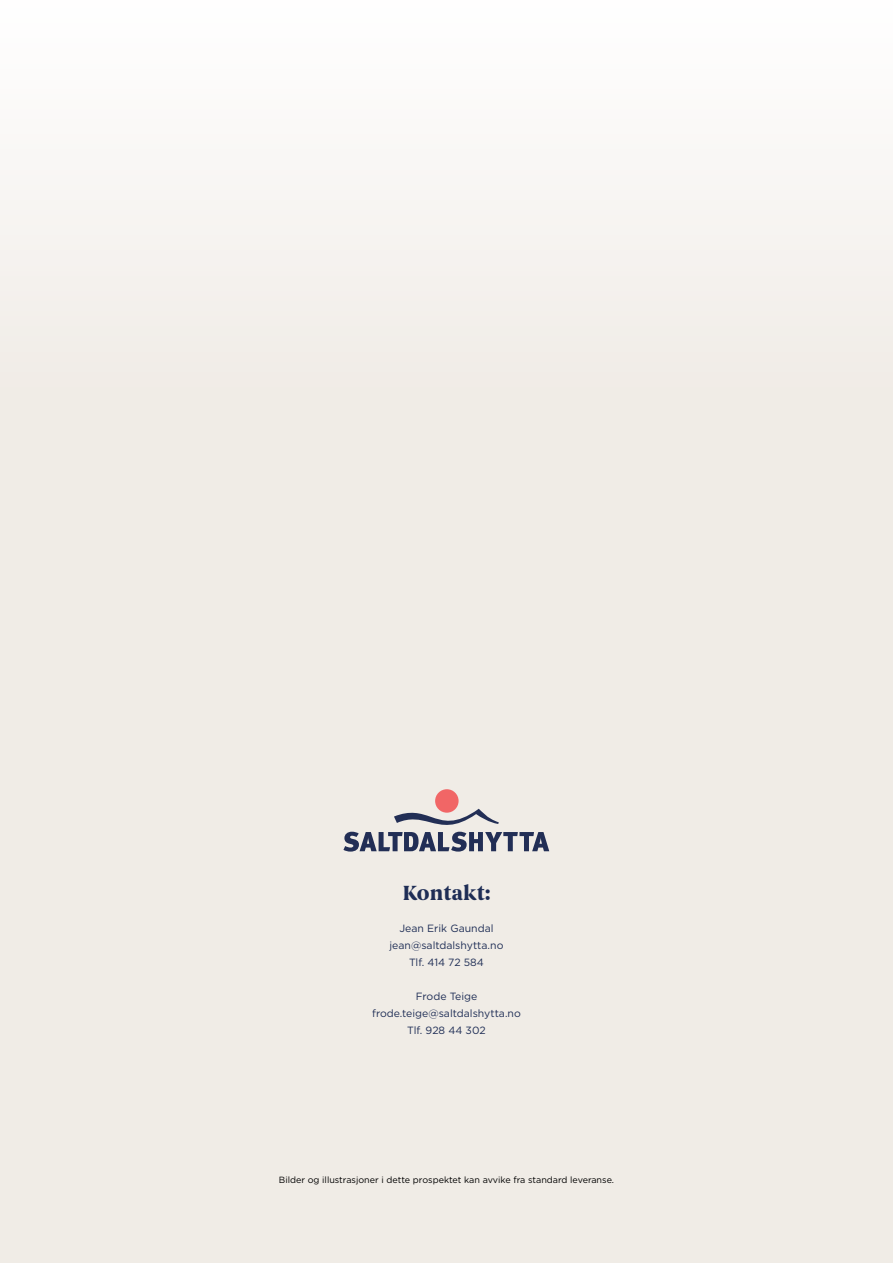
<style>
.page{position:relative;width:893px;height:1263px;background:#fff}
.page>*{position:absolute;margin:0;border:0;box-sizing:border-box;transform-origin:0 0}
.t1{font:700 21px "Begum";color:#1e2d55}
.t2{font:10.5px/17.1px "Gotham";color:#1e2d55;text-align:center}
.t3{font:9px "Gotham";color:#000}
</style>
<div class="page">
<div style="left:0;top:0;width:893px;height:1263px;background:linear-gradient(to bottom,#f8f6f3,#ede8e1)"></div>
<svg style="left:343px;top:809px;width:206px;height:43px;background:#b2b3ba"></svg>
<div style="left:435px;top:789px;width:24px;height:24px;background:#f16666;border-radius:12px"></div>
<h1 class="t1" style="left:402px;top:880px;width:89px">Kontakt:</h1>
<p class="t2" style="left:390px;top:919px;width:115px">Jean Erik Gaundal jean@saltdalshytta.no<br>Tlf. 414 72 584</p>
<p class="t2" style="left:372px;top:988px;width:150px">Frode Teige frode.teige@saltdalshytta.no<br>Tlf. 928 44 302</p>
<p class="t3" style="left:279px;top:1174px;width:337px">Bilder og illustrasjoner i dette prospektet kan avvike fra standard leveranse.</p>
</div>
